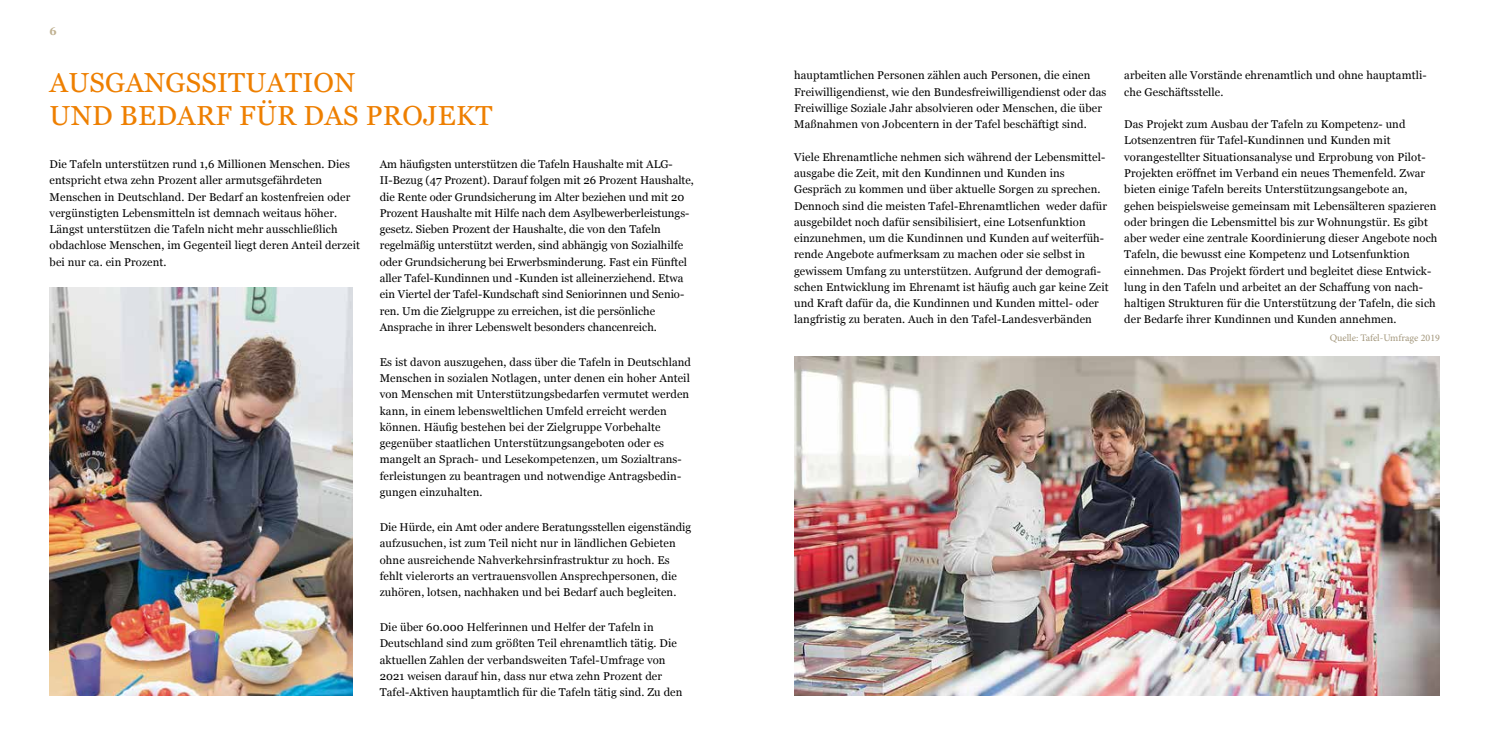
<style>
.page{position:relative;width:1489px;height:745px;background:#fff}
.page>*{position:absolute;margin:0;border:0;box-sizing:border-box;transform-origin:0 0}
.t1{font:27.5px/33px "Georgia";letter-spacing:.01em;color:#ee7f00}
.t2{font:11.25px/16.2px "Georgia";letter-spacing:.01em;color:#000}
.t3{font:700 11.25px "Georgia";color:#c0b191}
.t4{font:10px "Minion Pro";color:#a3977c}
</style>
<div class="page">
<img style="left:794px;top:356px;width:645px;height:338px">
<img style="left:50px;top:287px;width:303px;height:407px">
<p class="t3" style="left:50px;top:23px;width:9px">6</p>
<h1 class="t1" style="left:50px;top:65px;width:444px">AUSGANGSSITUATION<br>UND BEDARF FÜR DAS PROJEKT</h1>
<p class="t2" style="left:794px;top:67px;width:314px">hauptamtlichen Personen zählen auch Personen, die einen Freiwilligendienst, wie den Bundesfreiwilligendienst oder das Freiwillige Soziale Jahr absolvieren oder Menschen, die über Maßnahmen von Jobcentern in der Tafel beschäftigt sind.</p>
<p class="t2" style="left:794px;top:148px;width:316px">Viele Ehrenamtliche nehmen sich während der Lebensmittel&shy;ausgabe die Zeit, mit den Kundinnen und Kunden ins Gespräch zu kommen und über aktuelle Sorgen zu sprechen.<br>Dennoch sind die meisten Tafel-Ehrenamtlichen weder dafür ausgebildet noch dafür sensibilisiert, eine Lotsenfunktion einzunehmen, um die Kundinnen und Kunden auf weiterfüh&shy;rende Angebote aufmerksam zu machen oder sie selbst in gewissem Umfang zu unterstützen. Aufgrund der demografi&shy;schen Entwicklung im Ehrenamt ist häufig auch gar keine Zeit und Kraft dafür da, die Kundinnen und Kunden mittel- oder langfristig zu beraten. Auch in den Tafel-Landesverbänden</p>
<p class="t2" style="left:50px;top:155px;width:312px">Die Tafeln unterstützen rund 1,6 Millionen Menschen. Dies entspricht etwa zehn Prozent aller armutsgefährdeten Menschen in Deutschland. Der Bedarf an kostenfreien oder vergünstigten Lebensmitteln ist demnach weitaus höher.<br>Längst unterstützen die Tafeln nicht mehr ausschließlich obdachlose Menschen, im Gegenteil liegt deren Anteil derzeit bei nur ca. ein Prozent.</p>
<p class="t2" style="left:380px;top:155px;width:316px">Am häufigsten unterstützen die Tafeln Haushalte mit ALG-II-Bezug (47 Prozent). Darauf folgen mit 26 Prozent Haushalte, die Rente oder Grundsicherung im Alter beziehen und mit 20<br>Prozent Haushalte mit Hilfe nach dem Asylbewerberleistungs&shy;gesetz. Sieben Prozent der Haushalte, die von den Tafeln regelmäßig unterstützt werden, sind abhängig von Sozialhilfe oder Grundsicherung bei Erwerbsminderung. Fast ein Fünftel aller Tafel-Kundinnen und -Kunden ist alleinerziehend. Etwa ein Viertel der Tafel-Kundschaft sind Seniorinnen und Senio&shy;ren. Um die Zielgruppe zu erreichen, ist die persönliche Ansprache in ihrer Lebenswelt besonders chancenreich.</p>
<p class="t2" style="left:380px;top:353px;width:313px">Es ist davon auszugehen, dass über die Tafeln in Deutschland Menschen in sozialen Notlagen, unter denen ein hoher Anteil von Menschen mit Unterstützungsbedarfen vermutet werden kann, in einem lebensweltlichen Umfeld erreicht werden können. Häufig bestehen bei der Zielgruppe Vorbehalte gegenüber staatlichen Unterstützungsangeboten oder es mangelt an Sprach- und Lesekompetenzen, um Sozialtrans&shy;ferleistungen zu beantragen und notwendige Antragsbedin&shy;gungen einzuhalten.</p>
<p class="t2" style="left:380px;top:518px;width:313px">Die Hürde, ein Amt oder andere Beratungsstellen eigenständig aufzusuchen, ist zum Teil nicht nur in ländlichen Gebieten ohne ausreichende Nahverkehrsinfrastruktur zu hoch. Es fehlt vielerorts an vertrauensvollen Ansprechpersonen, die zuhören, lotsen, nachhaken und bei Bedarf auch begleiten.</p>
<p class="t2" style="left:380px;top:618px;width:304px">Die über 60.000 Helferinnen und Helfer der Tafeln in Deutschland sind zum größten Teil ehrenamtlich tätig. Die aktuellen Zahlen der verbandsweiten Tafel-Umfrage von 2021 weisen darauf hin, dass nur etwa zehn Prozent der Tafel-Aktiven hauptamtlich für die Tafeln tätig sind. Zu den</p>
<p class="t2" style="left:1124px;top:67px;width:304px">arbeiten alle Vorstände ehrenamtlich und ohne hauptamtli&shy;che Geschäftsstelle.</p>
<p class="t2" style="left:1124px;top:116px;width:315px">Das Projekt zum Ausbau der Tafeln zu Kompetenz- und Lotsenzentren für Tafel-Kundinnen und Kunden mit vorangestellter Situationsanalyse und Erprobung von Pilot-Projekten eröffnet im Verband ein neues Themenfeld. Zwar bieten einige Tafeln bereits Unterstützungsangebote an, gehen beispielsweise gemeinsam mit Lebensälteren spazieren oder bringen die Lebensmittel bis zur Wohnungstür. Es gibt aber weder eine zentrale Koordinierung dieser Angebote noch Tafeln, die bewusst eine Kompetenz und Lotsenfunktion einnehmen. Das Projekt fördert und begleitet diese Entwick&shy;lung in den Tafeln und arbeitet an der Schaffung von nach&shy;haltigen Strukturen für die Unterstützung der Tafeln, die sich der Bedarfe ihrer Kundinnen und Kunden annehmen.</p>
<p class="t4" style="left:1329px;top:331px;width:112px">Quelle: Tafel-Umfrage 2019</p>
</div>
